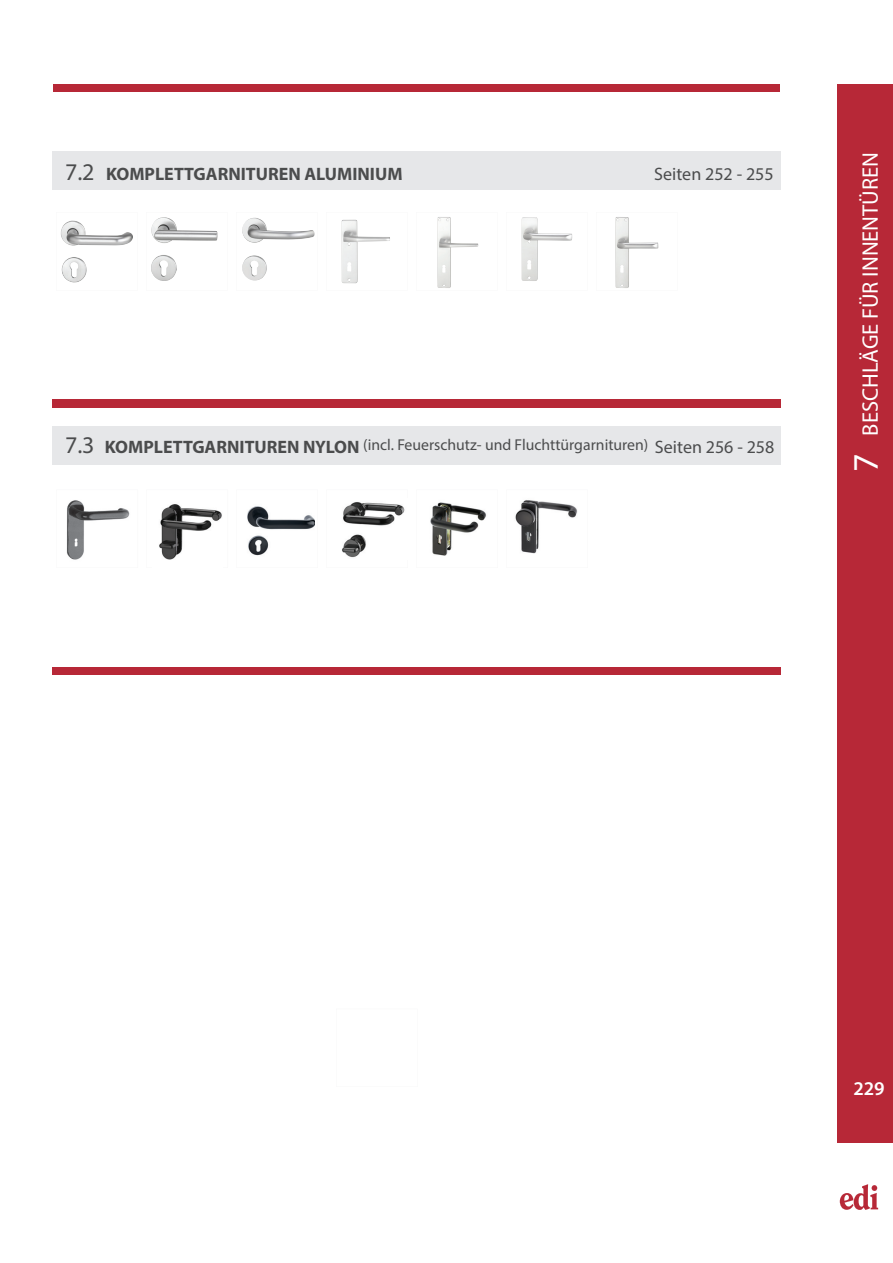
<style>
.page{position:relative;width:893px;height:1263px;background:#fff}
.page>*{position:absolute;margin:0;border:0;box-sizing:border-box;transform-origin:0 0}
.t1{font:22.5px "Myriad Pro";color:#fff}
.t2{font:600 19.5px "Myriad Pro";color:#fff}
.t3{font:700 18px "Myriad Pro";color:#4b4c4d}
.t4{font:18px "Myriad Pro";color:#4b4c4d}
.t5{font:15.75px "Myriad Pro";color:#4b4c4d}
.s1{font-weight:400;font-size:24px}
.s2{font-size:24px}
.s3{font-weight:700;font-size:18px}
.s4{font-size:18px}
.s5{font-size:36px}
</style>
<div class="page">
<svg style="left:840px;top:1184px;width:38px;height:26px"></svg>
<div style="left:837px;top:84px;width:56px;height:1058px;background:#b72837"></div>
<div style="left:53px;top:84px;width:727px;height:7px;background:#b72837"></div>
<div style="left:53px;top:151px;width:728px;height:38px;background:#e6e7e9"></div>
<div style="left:53px;top:426px;width:728px;height:38px;background:#e6e7e9"></div>
<div style="left:52px;top:400px;width:728px;height:8px;background:#b72837"></div>
<div style="left:52px;top:668px;width:728px;height:7px;background:#b72837"></div>
<img style="left:341px;top:220px;width:49px;height:63px">
<img style="left:342px;top:502px;width:63px;height:56px">
<img style="left:247px;top:506px;width:67px;height:50px">
<img style="left:66px;top:500px;width:64px;height:60px">
<img style="left:430px;top:502px;width:57px;height:54px">
<img style="left:515px;top:500px;width:63px;height:54px">
<img style="left:159px;top:504px;width:63px;height:56px">
<img style="left:521px;top:217px;width:51px;height:64px">
<img style="left:437px;top:217px;width:41px;height:71px">
<img style="left:615px;top:217px;width:43px;height:71px">
<img style="left:61px;top:220px;width:72px;height:63px">
<img style="left:151px;top:217px;width:66px;height:64px">
<img style="left:242px;top:218px;width:72px;height:62px">
<p class="t3" style="left:65px;top:162px;width:339px"><span class="s1">7.2</span> KOMPLETTGARNITUREN ALUMINIUM</p>
<p class="t4" style="left:654px;top:163px;width:121px">Seiten 252 - 255</p>
<p class="t5" style="left:65px;top:435px;width:711px"><span class="s2">7.3</span> <span class="s3">KOMPLETTGARNITUREN NYLON</span> (incl. Feuerschutz- und Fluchttürgarnituren) <span class="s4">Seiten 256 - 258</span></p>
<h1 class="t1" style="left:856px;top:472px;width:321px;rotate:-90deg"><span class="s5">7</span> BESCHLÄGE FÜR INNENTÜREN</h1>
<p class="t2" style="left:853px;top:1076px;width:33px">229</p>
</div>
